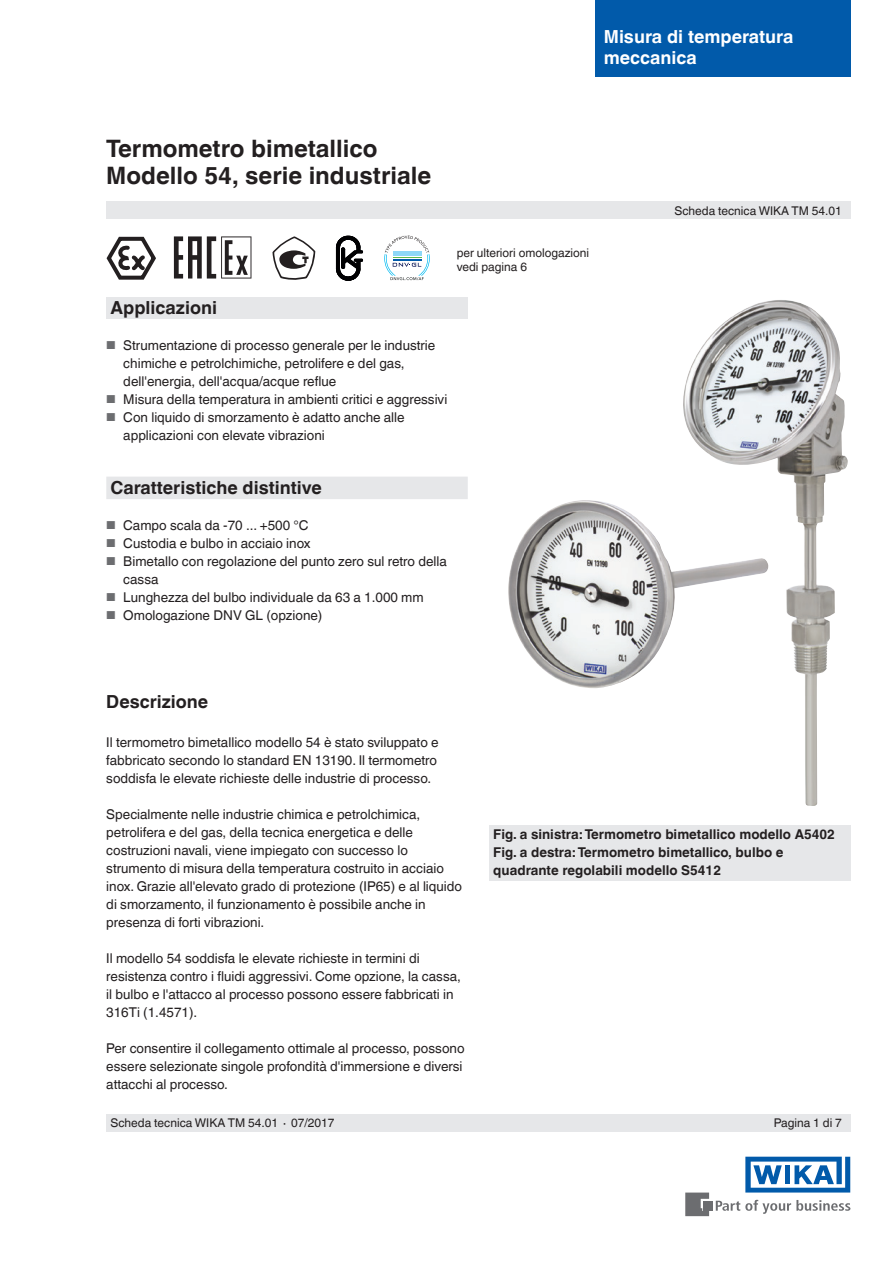
<style>
.page{position:relative;width:893px;height:1263px;background:#fff}
.page>*{position:absolute;margin:0;border:0;box-sizing:border-box;transform-origin:0 0}
.t1{font:700 24px/27px "Helvetica World";color:#231f20}
.t2{font:700 18px "Helvetica World";color:#231f20}
.t3{font:700 18px/21px "Helvetica World";color:#fff}
.t4{font:13.5px/18px "Helvetica World";color:#231f20}
.t5{font:700 13.5px/18px "Helvetica World";color:#231f20}
.t6{font:12px/13.5px "Helvetica World";color:#231f20}
.s1{font-size:11.55px;color:#6c6d70}
</style>
<div class="page">
<div style="left:106px;top:298px;width:362px;height:21px;background:#e6e7e9"></div>
<svg style="left:716px;top:1200px;width:134px;height:14px"></svg>
<div style="left:703px;top:1201px;width:9px;height:9px;background:#6c6d70"></div>
<svg style="left:685px;top:1192px;width:24px;height:24px"></svg>
<svg style="left:745px;top:1157px;width:105px;height:35px"></svg>
<div style="left:106px;top:202px;width:744px;height:17px;background:#e6e7e9"></div>
<div style="left:106px;top:1114px;width:744px;height:17px;background:#e6e7e9"></div>
<div style="left:595px;top:0;width:255px;height:77px;background:#015aaa"></div>
<svg style="left:106px;top:236px;width:50px;height:44px"></svg>
<svg style="left:272px;top:236px;width:43px;height:44px"></svg>
<svg style="left:174px;top:236px;width:77px;height:43px"></svg>
<svg style="left:336px;top:236px;width:27px;height:44px"></svg>
<svg style="left:384px;top:236px;width:46px;height:45px"></svg>
<img style="left:508px;top:500px;width:173px;height:188px">
<img style="left:681px;top:300px;width:167px;height:506px">
<div style="left:106px;top:477px;width:362px;height:22px;background:#e6e7e9"></div>
<div style="left:489px;top:825px;width:361px;height:55px;background:#e6e7e9"></div>
<h2 class="t3" style="left:604px;top:26px;width:191px">Misura di temperatura meccanica</h2>
<h1 class="t1" style="left:106px;top:135px;width:326px">Termometro bimetallico<br>Modello 54, serie industriale</h1>
<p class="t6" style="left:457px;top:246px;width:134px">per ulteriori omologazioni vedi pagina 6</p>
<h2 class="t2" style="left:111px;top:297px;width:108px">Applicazioni</h2>
<p class="t4" style="left:123px;top:336px;width:314px;text-indent:-17px"><span class="s1">■</span> Strumentazione di processo generale per le industrie chimiche e petrolchimiche, petrolifere e del gas, dell'energia, dell'acqua/acque reflue</p>
<p class="t4" style="left:106px;top:390px;width:342px"><span class="s1">■</span> Misura della temperatura in ambienti critici e aggressivi</p>
<p class="t4" style="left:123px;top:408px;width:283px;text-indent:-17px"><span class="s1">■</span> Con liquido di smorzamento è adatto anche alle applicazioni con elevate vibrazioni</p>
<h2 class="t2" style="left:111px;top:477px;width:213px">Caratteristiche distintive</h2>
<p class="t4" style="left:106px;top:516px;width:204px"><span class="s1">■</span> Campo scala da -70 ... +500 °C</p>
<p class="t4" style="left:106px;top:534px;width:206px"><span class="s1">■</span> Custodia e bulbo in acciaio inox</p>
<p class="t4" style="left:123px;top:552px;width:325px;text-indent:-17px"><span class="s1">■</span> Bimetallo con regolazione del punto zero sul retro della cassa</p>
<p class="t4" style="left:106px;top:588px;width:319px"><span class="s1">■</span> Lunghezza del bulbo individuale da 63 a 1.000 mm</p>
<p class="t4" style="left:106px;top:606px;width:218px"><span class="s1">■</span> Omologazione DNV GL (opzione)</p>
<p class="t6" style="left:674px;top:204px;width:169px">Scheda tecnica WIKA TM 54.01</p>
<h2 class="t2" style="left:106px;top:691px;width:103px">Descrizione</h2>
<p class="t4" style="left:106px;top:733px;width:334px">Il termometro bimetallico modello 54 è stato sviluppato e fabbricato secondo lo standard EN 13190. Il termometro soddisfa le elevate richieste delle industrie di processo.</p>
<p class="t4" style="left:106px;top:805px;width:357px">Specialmente nelle industrie chimica e petrolchimica, petrolifera e del gas, della tecnica energetica e delle costruzioni navali, viene impiegato con successo lo strumento di misura della temperatura costruito in acciaio inox. Grazie all'elevato grado di protezione (IP65) e al liquido di smorzamento, il funzionamento è possibile anche in presenza di forti vibrazioni.</p>
<p class="t4" style="left:106px;top:949px;width:356px">Il modello 54 soddisfa le elevate richieste in termini di resistenza contro i fluidi aggressivi. Come opzione, la cassa, il bulbo e l'attacco al processo possono essere fabbricati in 316Ti (1.4571).</p>
<p class="t4" style="left:106px;top:1039px;width:360px">Per consentire il collegamento ottimale al processo, possono essere selezionate singole profondità d'immersione e diversi attacchi al processo.</p>
<p class="t5" style="left:493px;top:826px;width:343px">Fig. a sinistra: Termometro bimetallico modello A5402<br>Fig. a destra: Termometro bimetallico, bulbo e quadrante regolabili modello S5412</p>
<p class="t6" style="left:111px;top:1116px;width:225px">Scheda tecnica WIKA TM 54.01 ∙ 07/2017</p>
<p class="t6" style="left:774px;top:1116px;width:70px">Pagina 1 di 7</p>
</div>
